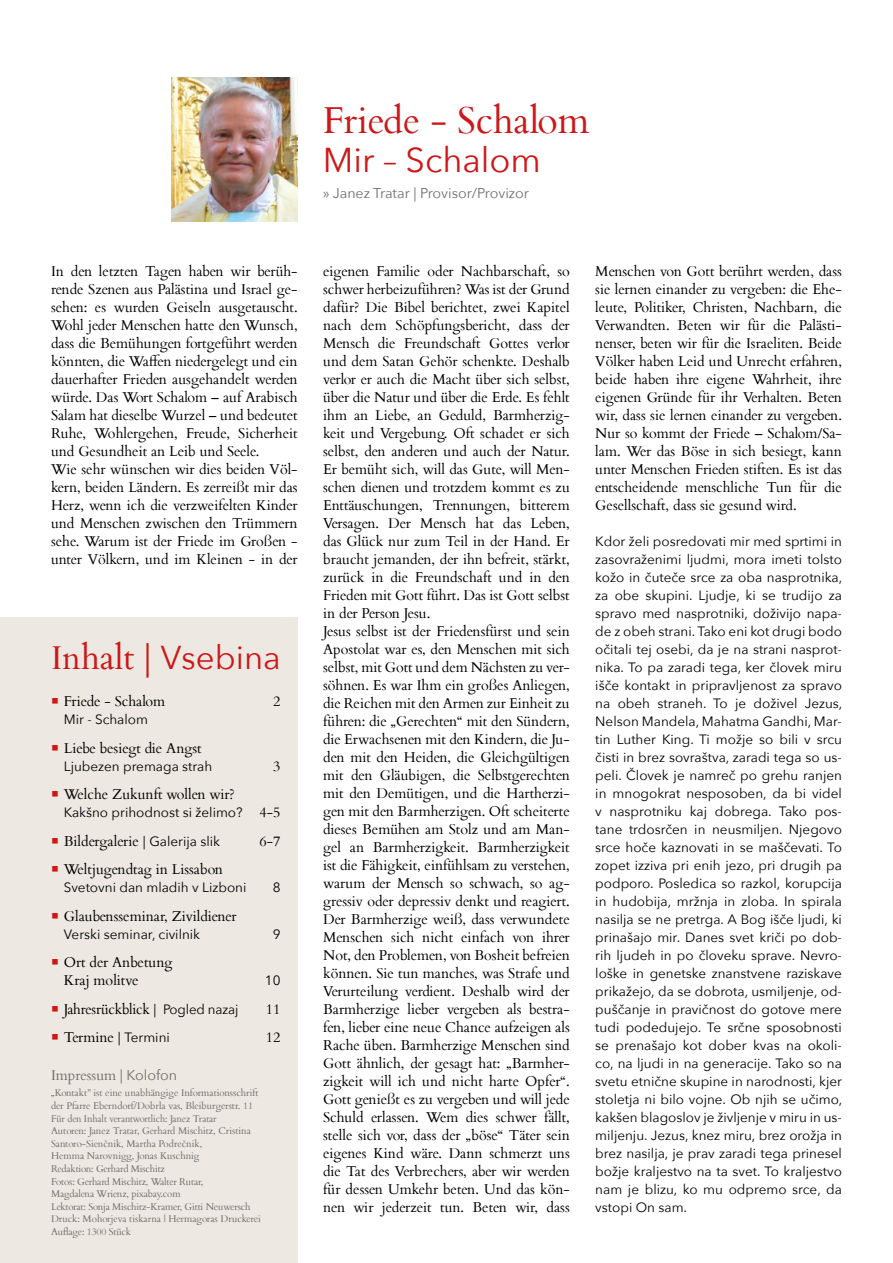
<style>
.page{position:relative;width:893px;height:1263px;background:#fff}
.page>*{position:absolute;margin:0;border:0;box-sizing:border-box;transform-origin:0 0}
.t1{font:37.5px "Cardo";color:#cd1719}
.t2{font:34.5px "Avenir Next";color:#cd1719}
.t3{font:33px "Avenir Next";color:#cd1719}
.t4{font:14.25px/18px "Cardo";color:#000}
.t5{font:14.25px "Avenir Next";color:#706f6f}
.t6{font:14.25px "Cardo";color:#706f6f}
.t7{font:13.5px/18px "Avenir Next";color:#000;text-align:justify}
.t8{font:9.75px/12.6px "Cardo";letter-spacing:-.005em;color:#706f6f}
.s1{font-family:"Cardo"}
.s2{font-family:"Cardo";font-size:34.5px}
.s3{font-size:34.5px}
.s4{color:#cd1719}
.s5{font-family:"Cardo";font-size:14.25px}
.s6{font-family:"Avenir Next";font-size:13.5px}
.s7{font-family:"Avenir Next"}
</style>
<div class="page">
<div style="left:0;top:618px;width:298px;height:645px;background:#ede9e2"></div>
<img style="left:171px;top:77px;width:127px;height:144px">
<h1 class="t1" style="left:323px;top:90px;width:268px">Friede - Schalom</h1>
<h2 class="t2" style="left:323px;top:131px;width:220px">Mir – Schalom</h2>
<p class="t5" style="left:323px;top:181px;width:208px">» Janez Tratar | Provisor/Provizor</p>
<p class="t4" style="left:51px;top:261px;width:248px">In den letzten Tagen haben wir berüh&shy;rende Szenen aus Palästina und Israel ge&shy;sehen: es wurden Geiseln ausgetauscht.<br>Wohl jeder Menschen hatte den Wunsch, dass die Bemühungen fortgeführt werden könnten, die Waffen niedergelegt und ein dauerhafter Frieden ausgehandelt werden würde. Das Wort Schalom – auf Arabisch Salam hat dieselbe Wurzel – und bedeutet Ruhe, Wohlergehen, Freude, Sicherheit und Gesundheit an Leib und Seele.<br>Wie sehr wünschen wir dies beiden Völ&shy;kern, beiden Ländern. Es zerreißt mir das Herz, wenn ich die verzweifelten Kinder und Menschen zwischen den Trümmern sehe. Warum ist der Friede im Großen - unter Völkern, und im Kleinen - in der</p>
<h3 class="t3" style="left:51px;top:629px;width:231px"><span class="s1">In</span><span class="s2">halt</span> <span class="s3">|</span> Vsebina</h3>
<p class="t4" style="left:51px;top:692px;width:116px"><span class="s4">○</span> Friede - Schalom</p>
<p class="t4" style="left:273px;top:692px;width:9px">2</p>
<p class="t7" style="left:64px;top:710px;width:86px">Mir - Schalom</p>
<p class="t4" style="left:51px;top:738px;width:152px"><span class="s4">○</span> Liebe besiegt die Angst</p>
<p class="t7" style="left:64px;top:756px;width:150px">Ljubezen premaga strah</p>
<p class="t4" style="left:273px;top:756px;width:9px">3</p>
<p class="t4" style="left:51px;top:785px;width:185px"><span class="s4">○</span> Welche Zukunft wollen wir?</p>
<p class="t7" style="left:64px;top:803px;width:218px">Kakšno prihodnost si želimo? <span class="s5">4-5</span></p>
<p class="t4" style="left:51px;top:831px;width:171px"><span class="s4">○</span> Bildergalerie <span class="s6">| Galerija slik</span></p>
<p class="t4" style="left:260px;top:831px;width:22px">6-7</p>
<p class="t4" style="left:51px;top:860px;width:173px"><span class="s4">○</span> Weltjugendtag in Lissabon</p>
<p class="t7" style="left:64px;top:878px;width:184px">Svetovni dan mladih v Lizboni</p>
<p class="t7" style="left:273px;top:878px;width:9px">8</p>
<p class="t4" style="left:51px;top:906px;width:187px"><span class="s4">○</span> Glaubensseminar, Zivildiener</p>
<p class="t7" style="left:64px;top:924px;width:138px">Verski seminar, civilnik</p>
<p class="t7" style="left:273px;top:924px;width:9px">9</p>
<p class="t4" style="left:64px;top:953px;width:110px;text-indent:-13px"><span class="s4">○</span> Ort der Anbetung<br>Kraj molitve</p>
<p class="t7" style="left:265px;top:971px;width:17px">10</p>
<p class="t4" style="left:51px;top:999px;width:189px"><span class="s4">○</span> Jahresrückblick <span class="s6">| Pogled nazaj</span></p>
<p class="t4" style="left:266px;top:999px;width:16px">11</p>
<p class="t7" style="left:51px;top:1028px;width:120px"><span class="s4">○</span> <span class="s5">Termine</span> | Termini</p>
<p class="t4" style="left:266px;top:1028px;width:16px">12</p>
<p class="t6" style="left:51px;top:1064px;width:128px">Impressum <span class="s7">| Kolofon</span></p>
<p class="t8" style="left:51px;top:1086px;width:211px">„Kontakt” ist eine unabhängige Informationsschrift der Pfarre Eberndorf/Dobrla vas, Bleiburgerstr. 11<br>Für den Inhalt verantwortlich: Janez Tratar<br>Autoren: Janez Tratar, Gerhard Mischitz, Cristina Santoro-Sienčnik, Martha Podrečnik,<br>Hemma Narovnigg, Jonas Kuschnig<br>Redaktion: Gerhard Mischitz<br>Fotos: Gerhard Mischitz, Walter Rutar,<br>Magdalena Wrienz, pixabay.com<br>Lektorat: Sonja Mischitz-Kramer, Gitti Neuwersch Druck: Mohorjeva tiskarna | Hermagoras Druckerei Auflage: 1300 Stück</p>
<p class="t4" style="left:323px;top:261px;width:248px">eigenen Familie oder Nachbarschaft, so schwer herbeizuführen? Was ist der Grund dafür? Die Bibel berichtet, zwei Kapitel nach dem Schöpfungsbericht, dass der Mensch die Freundschaft Gottes verlor und dem Satan Gehör schenkte. Deshalb verlor er auch die Macht über sich selbst, über die Natur und über die Erde. Es fehlt ihm an Liebe, an Geduld, Barmherzig&shy;keit und Vergebung. Oft schadet er sich selbst, den anderen und auch der Natur.<br>Er bemüht sich, will das Gute, will Men&shy;schen dienen und trotzdem kommt es zu Enttäuschungen, Trennungen, bitterem Versagen. Der Mensch hat das Leben, das Glück nur zum Teil in der Hand. Er braucht jemanden, der ihn befreit, stärkt, zurück in die Freundschaft und in den Frieden mit Gott führt. Das ist Gott selbst in der Person Jesu.<br>Jesus selbst ist der Friedensfürst und sein Apostolat war es, den Menschen mit sich selbst, mit Gott und dem Nächsten zu ver&shy;söhnen. Es war Ihm ein großes Anliegen, die Reichen mit den Armen zur Einheit zu führen: die „Gerechten“ mit den Sündern, die Erwachsenen mit den Kindern, die Ju&shy;den mit den Heiden, die Gleichgültigen mit den Gläubigen, die Selbstgerechten mit den Demütigen, und die Hartherzi&shy;gen mit den Barmherzigen. Oft scheiterte dieses Bemühen am Stolz und am Man&shy;gel an Barmherzigkeit. Barmherzigkeit ist die Fähigkeit, einfühlsam zu verstehen, warum der Mensch so schwach, so ag&shy;gressiv oder depressiv denkt und reagiert.<br>Der Barmherzige weiß, dass verwundete Menschen sich nicht einfach von ihrer Not, den Problemen, von Bosheit befreien können. Sie tun manches, was Strafe und Verurteilung verdient. Deshalb wird der Barmherzige lieber vergeben als bestra&shy;fen, lieber eine neue Chance aufzeigen als Rache üben. Barmherzige Menschen sind Gott ähnlich, der gesagt hat: „Barmher&shy;zigkeit will ich und nicht harte Opfer“.<br>Gott genießt es zu vergeben und will jede Schuld erlassen. Wem dies schwer fällt, stelle sich vor, dass der „böse“ Täter sein eigenes Kind wäre. Dann schmerzt uns die Tat des Verbrechers, aber wir werden für dessen Umkehr beten. Und das kön&shy;nen wir jederzeit tun. Beten wir, dass</p>
<p class="t4" style="left:595px;top:261px;width:248px;text-align:justify">Menschen von Gott berührt werden, dass sie lernen einander zu vergeben: die Ehe&shy;leute, Politiker, Christen, Nachbarn, die Verwandten. Beten wir für die Palästi&shy;nenser, beten wir für die Israeliten. Beide Völker haben Leid und Unrecht erfahren, beide haben ihre eigene Wahrheit, ihre eigenen Gründe für ihr Verhalten. Beten wir, dass sie lernen einander zu vergeben.<br>Nur so kommt der Friede – Schalom/Sa&shy;lam. Wer das Böse in sich besiegt, kann unter Menschen Frieden stiften. Es ist das entscheidende menschliche Tun für die Gesellschaft, dass sie gesund wird.</p>
<p class="t7" style="left:595px;top:532px;width:249px">Kdor želi posredovati mir med sprtimi in zasovraženimi ljudmi, mora imeti tolsto kožo in čuteče srce za oba nasprotnika, za obe skupini. Ljudje, ki se trudijo za spravo med nasprotniki, doživijo napa&shy;de z obeh strani. Tako eni kot drugi bodo očitali tej osebi, da je na strani nasprot&shy;nika. To pa zaradi tega, ker človek miru išče kontakt in pripravljenost za spravo na obeh straneh. To je doživel Jezus, Nelson Mandela, Mahatma Gandhi, Mar&shy;tin Luther King. Ti možje so bili v srcu čisti in brez sovraštva, zaradi tega so us&shy;peli. Človek je namreč po grehu ranjen in mnogokrat nesposoben, da bi videl v nasprotniku kaj dobrega. Tako pos&shy;tane trdosrčen in neusmiljen. Njegovo srce hoče kaznovati in se maščevati. To zopet izziva pri enih jezo, pri drugih pa podporo. Posledica so razkol, korupcija in hudobija, mržnja in zloba. In spirala nasilja se ne pretrga. A Bog išče ljudi, ki prinašajo mir. Danes svet kriči po dob&shy;rih ljudeh in po človeku sprave. Nevro&shy;loške in genetske znanstvene raziskave prikažejo, da se dobrota, usmiljenje, od&shy;puščanje in pravičnost do gotove mere tudi podedujejo. Te srčne sposobnosti se prenašajo kot dober kvas na okoli&shy;co, na ljudi in na generacije. Tako so na svetu etnične skupine in narodnosti, kjer stoletja ni bilo vojne. Ob njih se učimo, kakšen blagoslov je življenje v miru in us&shy;miljenju. Jezus, knez miru, brez orožja in brez nasilja, je prav zaradi tega prinesel božje kraljestvo na ta svet. To kraljestvo nam je blizu, ko mu odpremo srce, da vstopi On sam.</p>
</div>
